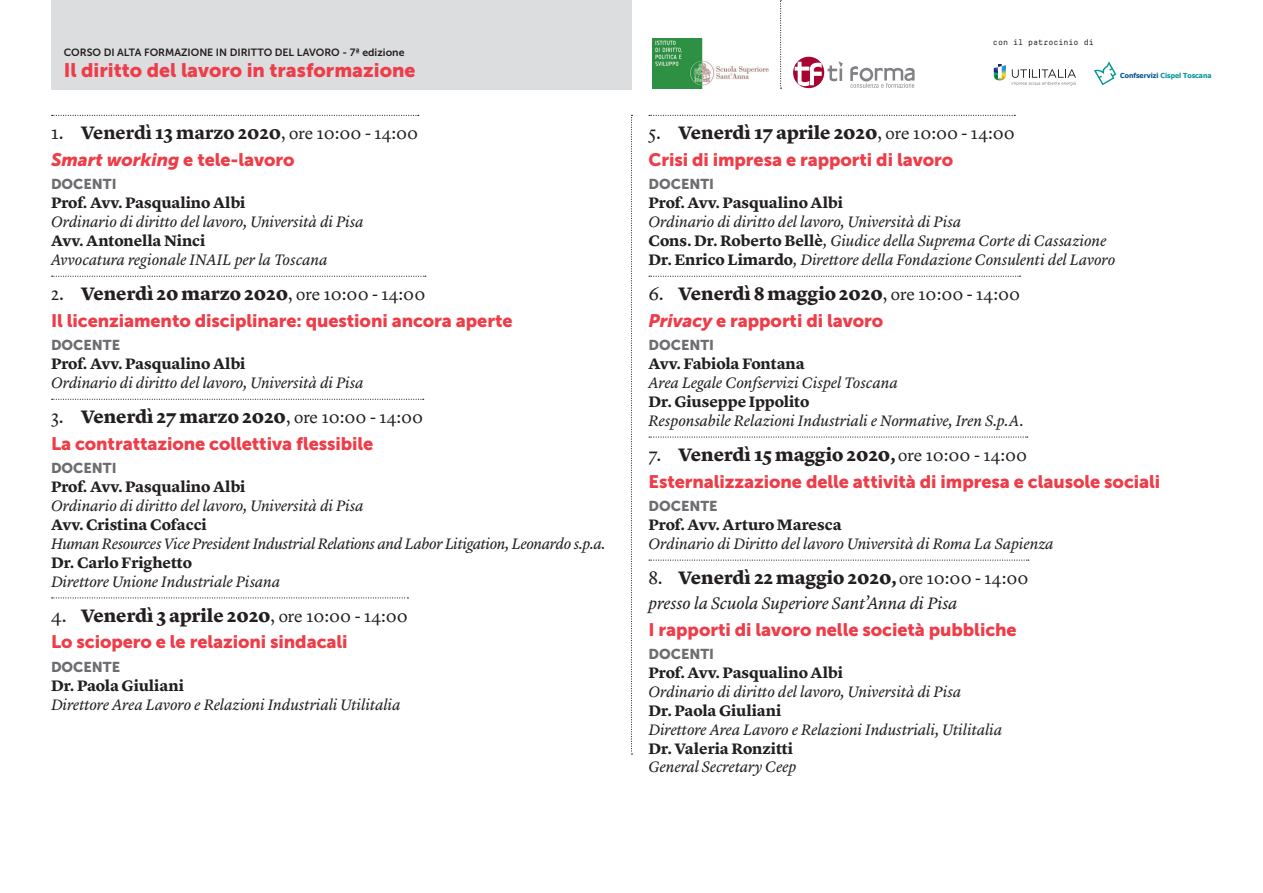
<style>
.page{position:relative;width:1263px;height:893px;background:#fff}
.page>*{position:absolute;margin:0;border:0;box-sizing:border-box;transform-origin:0 0}
.t1{font:19.5px "Museo Sans 900";color:#ee3d49}
.t2{font:900 18.75px "Lyon Text";letter-spacing:-.005em;color:#231f20}
.t3{font:700 18.75px "Lyon Text";letter-spacing:-.005em;color:#231f20}
.t4{font:18px "Museo Sans 900";letter-spacing:-.005em;color:#ee3d49}
.t5{font:italic 18px "Museo Sans 900";letter-spacing:-.005em;color:#ee3d49}
.t6{font:italic 17.25px "Lyon Text";color:#231f20}
.t7{font:italic 15.75px/18.9px "Lyon Text";letter-spacing:-.01em;color:#231f20}
.t8{font:700 15.75px "Lyon Text";color:#231f20}
.t9{font:14.25px "Museo Sans 900";color:#6c6d70}
.t10{font:10.5px "Museo Sans 700";color:#231f20}
.t11{font:8.4px "Decima Mono X";color:#231f20}
.t12{font:700 6.9px "Tahoma";color:#009696}
.s1{font-weight:400}
.s2{font-weight:400;font-size:17.25px}
.s3{font-style:normal}
.s4{color:#01548f}
.s5{font-weight:700;font-style:normal}
.s6{font-style:italic}
.s7{font-size:17.25px}
</style>
<div class="page">
<img style="left:653px;top:38px;width:115px;height:50px">
<svg style="left:780px;top:0;width:1px;height:89px"></svg>
<div style="left:793px;top:57px;width:31px;height:31px;background:#a80331;border-radius:50%"></div>
<svg style="left:795px;top:62px;width:27px;height:24px"></svg>
<svg style="left:828px;top:61px;width:86px;height:27px"></svg>
<svg style="left:1094px;top:61px;width:22px;height:24px"></svg>
<div style="left:51px;top:0;width:580px;height:89px;background:#dcdddf"></div>
<svg style="left:994px;top:65px;width:12px;height:15px"></svg>
<svg style="left:1012px;top:69px;width:64px;height:16px"></svg>
<svg style="left:52px;top:115px;width:367px;height:1px"></svg>
<svg style="left:52px;top:276px;width:374px;height:1px"></svg>
<svg style="left:52px;top:399px;width:372px;height:1px"></svg>
<svg style="left:52px;top:597px;width:356px;height:1px"></svg>
<svg style="left:649px;top:115px;width:366px;height:1px"></svg>
<svg style="left:649px;top:276px;width:371px;height:1px"></svg>
<svg style="left:649px;top:436px;width:379px;height:2px"></svg>
<svg style="left:649px;top:560px;width:380px;height:1px"></svg>
<svg style="left:631px;top:115px;width:1px;height:640px"></svg>
<p class="t10" style="left:64px;top:46px;width:342px">CORSO DI ALTA FORMAZIONE IN DIRITTO DEL LAVORO - 7ª edizione</p>
<p class="t1" style="left:64px;top:59px;width:353px">Il diritto del lavoro in trasformazione</p>
<p class="t3" style="left:51px;top:118px;width:369px"><span class="s1">1.</span> Venerdì 13 marzo 2020<span class="s2">, ore 10:00 - 14:00</span></p>
<p class="t5" style="left:51px;top:149px;width:245px">Smart working <span class="s3">e tele-lavoro</span></p>
<p class="t9" style="left:51px;top:176px;width:67px">DOCENTI</p>
<p class="t8" style="left:51px;top:191px;width:196px">Prof. Avv. Pasqualino Albi</p>
<p class="t7" style="left:51px;top:211px;width:314px">Ordinario di diritto del lavoro, Università di Pisa</p>
<p class="t8" style="left:51px;top:228px;width:156px">Avv. Antonella Ninci</p>
<p class="t7" style="left:51px;top:249px;width:278px">Avvocatura regionale INAIL per la Toscana</p>
<p class="t2" style="left:51px;top:279px;width:376px"><span class="s1">2.</span> Venerdì 20 marzo 2020<span class="s2">, ore 10:00 - 14:00</span></p>
<p class="t4" style="left:51px;top:310px;width:463px">Il licenziamento disciplinare: questioni ancora aperte</p>
<p class="t9" style="left:51px;top:337px;width:71px">DOCENTE</p>
<p class="t8" style="left:51px;top:351px;width:196px">Prof. Avv. Pasqualino Albi</p>
<p class="t7" style="left:51px;top:372px;width:314px">Ordinario di diritto del lavoro, Università di Pisa</p>
<p class="t2" style="left:51px;top:402px;width:374px"><span class="s1">3.</span> Venerdì 27 marzo 2020<span class="s2">, ore 10:00 - 14:00</span></p>
<p class="t4" style="left:51px;top:433px;width:324px">La contrattazione collettiva flessibile</p>
<p class="t9" style="left:51px;top:460px;width:67px">DOCENTI</p>
<p class="t8" style="left:51px;top:475px;width:196px">Prof. Avv. Pasqualino Albi</p>
<p class="t7" style="left:51px;top:495px;width:314px">Ordinario di diritto del lavoro, Università di Pisa</p>
<p class="t8" style="left:51px;top:512px;width:157px">Avv. Cristina Cofacci</p>
<p class="t7" style="left:51px;top:533px;width:556px">Human Resources Vice President Industrial Relations and Labor Litigation, Leonardo s.p.a.</p>
<p class="t8" style="left:51px;top:550px;width:143px">Dr. Carlo Frighetto</p>
<p class="t7" style="left:51px;top:571px;width:231px">Direttore Unione Industriale Pisana</p>
<p class="t2" style="left:51px;top:601px;width:358px"><span class="s1">4.</span> Venerdì 3 aprile 2020<span class="s2">, ore 10:00 - 14:00</span></p>
<p class="t4" style="left:51px;top:632px;width:298px">Lo sciopero e le relazioni sindacali</p>
<p class="t9" style="left:51px;top:659px;width:71px">DOCENTE</p>
<p class="t8" style="left:51px;top:673px;width:134px">Dr. Paola Giuliani</p>
<p class="t7" style="left:51px;top:694px;width:351px">Direttore Area Lavoro e Relazioni Industriali Utilitalia</p>
<p class="t11" style="left:993px;top:37px;width:102px">con il patrocinio di</p>
<p class="t12" style="left:1120px;top:71px;width:93px"><span class="s4">Confservizi</span> Cispel Toscana</p>
<p class="t2" style="left:648px;top:118px;width:368px"><span class="s1">5.</span> Venerdì 17 aprile 2020<span class="s2">, ore 10:00 - 14:00</span></p>
<p class="t4" style="left:648px;top:149px;width:306px">Crisi di impresa e rapporti di lavoro</p>
<p class="t9" style="left:648px;top:176px;width:67px">DOCENTI</p>
<p class="t8" style="left:648px;top:191px;width:196px">Prof. Avv. Pasqualino Albi</p>
<p class="t7" style="left:648px;top:211px;width:468px">Ordinario di diritto del lavoro, Università di Pisa<br><span class="s5">Cons. Dr. Roberto Bellè</span>, Giudice della Suprema Corte di Cassazione<br><span class="s5">Dr. Enrico Limardo</span>, Direttore della Fondazione Consulenti del Lavoro</p>
<p class="t2" style="left:648px;top:279px;width:373px"><span class="s1">6.</span> Venerdì 8 maggio 2020<span class="s2">, ore 10:00 - 14:00</span></p>
<p class="t4" style="left:648px;top:310px;width:236px"><span class="s6">Privacy</span> e rapporti di lavoro</p>
<p class="t9" style="left:648px;top:337px;width:67px">DOCENTI</p>
<p class="t8" style="left:648px;top:351px;width:158px">Avv. Fabiola Fontana</p>
<p class="t7" style="left:648px;top:372px;width:251px">Area Legale Confservizi Cispel Toscana</p>
<p class="t8" style="left:648px;top:389px;width:162px">Dr. Giuseppe Ippolito</p>
<p class="t7" style="left:648px;top:410px;width:377px">Responsabile Relazioni Industriali e Normative, Iren S.p.A.</p>
<p class="t2" style="left:648px;top:440px;width:380px"><span class="s1">7.</span> Venerdì 15 maggio 2020<span class="s7">,</span> <span class="s2">ore 10:00 - 14:00</span></p>
<p class="t4" style="left:648px;top:471px;width:513px">Esternalizzazione delle attività di impresa e clausole sociali</p>
<p class="t9" style="left:648px;top:498px;width:71px">DOCENTE</p>
<p class="t8" style="left:648px;top:512px;width:195px">Prof. Avv. Arturo Maresca</p>
<p class="t7" style="left:648px;top:533px;width:407px">Ordinario di Diritto del lavoro Università di Roma La Sapienza</p>
<p class="t2" style="left:648px;top:563px;width:381px"><span class="s1">8.</span> Venerdì 22 maggio 2020<span class="s7">,</span> <span class="s2">ore 10:00 - 14:00</span></p>
<p class="t6" style="left:648px;top:590px;width:310px">presso la Scuola Superiore Sant’Anna di Pisa</p>
<p class="t4" style="left:648px;top:619px;width:370px">I rapporti di lavoro nelle società pubbliche</p>
<p class="t9" style="left:648px;top:646px;width:67px">DOCENTI</p>
<p class="t8" style="left:648px;top:660px;width:196px">Prof. Avv. Pasqualino Albi</p>
<p class="t7" style="left:648px;top:681px;width:314px">Ordinario di diritto del lavoro, Università di Pisa</p>
<p class="t8" style="left:648px;top:698px;width:134px">Dr. Paola Giuliani</p>
<p class="t7" style="left:648px;top:719px;width:355px">Direttore Area Lavoro e Relazioni Industriali, Utilitalia</p>
<p class="t8" style="left:648px;top:736px;width:146px">Dr. Valeria Ronzitti</p>
<p class="t7" style="left:648px;top:756px;width:149px">General Secretary Ceep</p>
</div>
